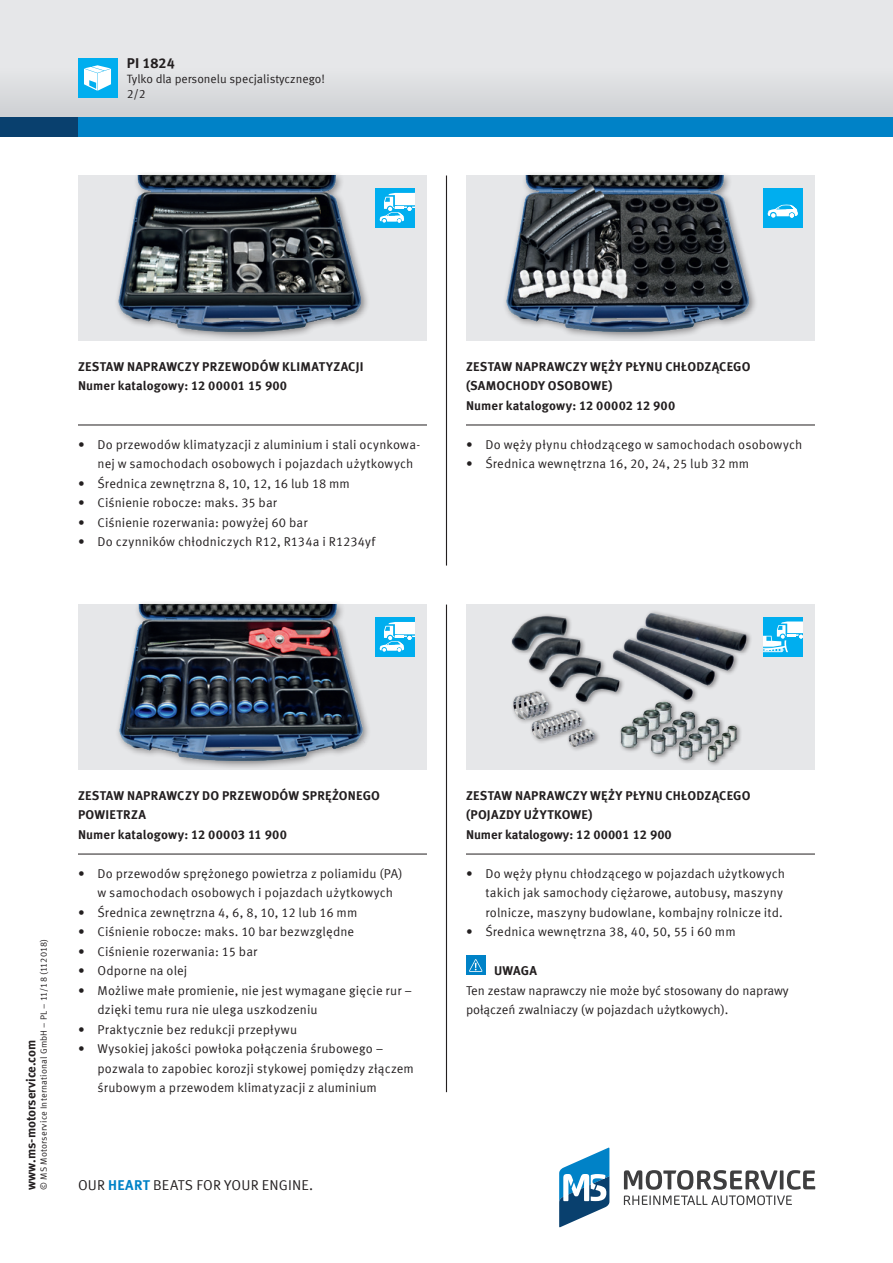
<style>
.page{position:relative;width:893px;height:1263px;background:#fff}
.page>*{position:absolute;margin:0;border:0;box-sizing:border-box;transform-origin:0 0}
.t1{font:14.25px "Meta Offc Pro Norm";letter-spacing:.01em;color:#231f20}
.t2{font:700 14.25px "Meta Offc Pro";letter-spacing:.005em;color:#231f20}
.t3{font:12.75px/19.5px "Meta Offc Pro Norm";letter-spacing:.01em;color:#231f20}
.t4{font:700 12.75px/19.5px "Meta Offc Pro";letter-spacing:.01em;color:#231f20}
.t5{font:12px "Meta Offc Pro Norm";color:#231f20}
.t6{font:9px "Meta Offc Pro Norm";letter-spacing:.02em;color:#231f20}
.s1{font-family:"Meta Offc Pro";font-weight:700;color:#0082c7}
</style>
<div class="page">
<svg style="left:559px;top:1147px;width:50px;height:80px"></svg>
<svg style="left:624px;top:1170px;width:191px;height:35px"></svg>
<div style="left:0;top:0;width:893px;height:127px;background:#e6e7e9"></div>
<div style="left:0;top:68px;width:893px;height:49px;background:#dadbde"></div>
<div style="left:0;top:117px;width:893px;height:19px;background:#09406e"></div>
<div style="left:78px;top:117px;width:815px;height:19px;background:#0082c7"></div>
<div style="left:78px;top:58px;width:39px;height:39px;background:#00aeef"></div>
<svg style="left:84px;top:65px;width:27px;height:26px"></svg>
<div style="left:466px;top:605px;width:349px;height:165px;background:#e6e7e9"></div>
<img style="left:511px;top:611px;width:240px;height:155px">
<div style="left:78px;top:605px;width:349px;height:165px;background:#e6e7e9"></div>
<div style="left:466px;top:176px;width:349px;height:165px;background:#e6e7e9"></div>
<div style="left:78px;top:176px;width:349px;height:165px;background:#e6e7e9"></div>
<div style="left:115px;top:599px;width:257px;height:171px;background:#231f20;opacity:.5"></div>
<img style="left:120px;top:605px;width:244px;height:155px">
<div style="left:502px;top:170px;width:256px;height:171px;background:#231f20;opacity:.5"></div>
<img style="left:506px;top:176px;width:243px;height:155px">
<div style="left:114px;top:170px;width:256px;height:171px;background:#231f20;opacity:.5"></div>
<img style="left:119px;top:176px;width:242px;height:155px">
<hr style="left:446px;top:175px;width:1px;height:390px;background:#231f20">
<hr style="left:446px;top:605px;width:1px;height:487px;background:#231f20">
<div style="left:763px;top:188px;width:39px;height:39px;background:#00aeef"></div>
<svg style="left:768px;top:205px;width:30px;height:13px"></svg>
<div style="left:375px;top:188px;width:39px;height:39px;background:#00aeef"></div>
<svg style="left:380px;top:193px;width:34px;height:30px"></svg>
<div style="left:763px;top:617px;width:39px;height:39px;background:#00aeef"></div>
<svg style="left:763px;top:621px;width:39px;height:31px"></svg>
<div style="left:375px;top:617px;width:39px;height:39px;background:#00aeef"></div>
<svg style="left:380px;top:622px;width:34px;height:30px"></svg>
<div style="left:466px;top:955px;width:19px;height:20px;background:#0082c7"></div>
<svg style="left:469px;top:959px;width:14px;height:13px"></svg>
<hr style="left:78px;top:425px;width:349px;height:1px;background:#231f20">
<hr style="left:466px;top:425px;width:349px;height:1px;background:#231f20">
<hr style="left:78px;top:854px;width:349px;height:1px;background:#231f20">
<hr style="left:466px;top:854px;width:349px;height:1px;background:#231f20">
<p class="t2" style="left:127px;top:52px;width:50px">PI 1824</p>
<p class="t5" style="left:127px;top:84px;width:20px">2/2</p>
<p class="t5" style="left:127px;top:70px;width:200px">Tylko dla personelu specjalistycznego!</p>
<p class="t4" style="left:78px;top:355px;width:287px">ZESTAW NAPRAWCZY PRZEWODÓW KLIMATYZACJI<br>Numer katalogowy: 12 00001 15 900</p>
<p class="t3" style="left:97px;top:433px;width:324px;text-indent:-19px">• Do przewodów klimatyzacji z aluminium i stali ocynkowa&shy;nej w samochodach osobowych i pojazdach użytkowych</p>
<p class="t3" style="left:78px;top:472px;width:273px">• Średnica zewnętrzna 8, 10, 12, 16 lub 18 mm</p>
<p class="t3" style="left:78px;top:492px;width:201px">• Ciśnienie robocze: maks. 35 bar</p>
<p class="t3" style="left:78px;top:511px;width:231px">• Ciśnienie rozerwania: powyżej 60 bar</p>
<p class="t3" style="left:78px;top:531px;width:299px">• Do czynników chłodniczych R12, R134a i R1234yf</p>
<p class="t4" style="left:466px;top:356px;width:286px">ZESTAW NAPRAWCZY WĘŻY PŁYNU CHŁODZĄCEGO (SAMOCHODY OSOBOWE)<br>Numer katalogowy: 12 00002 12 900</p>
<p class="t3" style="left:466px;top:434px;width:338px">• Do węży płynu chłodzącego w samochodach osobowych</p>
<p class="t3" style="left:466px;top:453px;width:285px">• Średnica wewnętrzna 16, 20, 24, 25 lub 32 mm</p>
<p class="t6" style="left:37px;top:1189px;width:253px;rotate:-90deg">© MS Motorservice International GmbH – PL – 11/18 (112018)</p>
<p class="t4" style="left:21px;top:1189px;width:151px;rotate:-90deg">www.ms-motorservice.com</p>
<p class="t4" style="left:78px;top:784px;width:303px">ZESTAW NAPRAWCZY DO PRZEWODÓW SPRĘŻONEGO<br>POWIETRZA<br>Numer katalogowy: 12 00003 11 900</p>
<p class="t3" style="left:97px;top:862px;width:307px;text-indent:-19px">• Do przewodów sprężonego powietrza z poliamidu (PA) w samochodach osobowych i pojazdach użytkowych</p>
<p class="t3" style="left:78px;top:901px;width:281px">• Średnica zewnętrzna 4, 6, 8, 10, 12 lub 16 mm</p>
<p class="t3" style="left:78px;top:921px;width:278px">• Ciśnienie robocze: maks. 10 bar bezwzględne</p>
<p class="t3" style="left:78px;top:940px;width:181px">• Ciśnienie rozerwania: 15 bar</p>
<p class="t3" style="left:78px;top:960px;width:111px">• Odporne na olej</p>
<p class="t3" style="left:97px;top:979px;width:316px;text-indent:-19px">• Możliwe małe promienie, nie jest wymagane gięcie rur – dzięki temu rura nie ulega uszkodzeniu</p>
<p class="t3" style="left:78px;top:1018px;width:221px">• Praktycznie bez redukcji przepływu</p>
<p class="t3" style="left:97px;top:1038px;width:318px;text-indent:-19px">• Wysokiej jakości powłoka połączenia śrubowego – pozwala to zapobiec korozji stykowej pomiędzy złączem śrubowym a przewodem klimatyzacji z aluminium</p>
<p class="t1" style="left:78px;top:1174px;width:237px">OUR <span class="s1">HEART</span> BEATS FOR YOUR ENGINE.</p>
<p class="t4" style="left:466px;top:784px;width:286px">ZESTAW NAPRAWCZY WĘŻY PŁYNU CHŁODZĄCEGO (POJAZDY UŻYTKOWE)<br>Numer katalogowy: 12 00001 12 900</p>
<p class="t3" style="left:485px;top:862px;width:301px;text-indent:-19px">• Do węży płynu chłodzącego w pojazdach użytkowych takich jak samochody ciężarowe, autobusy, maszyny rolnicze, maszyny budowlane, kombajny rolnicze itd.</p>
<p class="t3" style="left:466px;top:921px;width:271px">• Średnica wewnętrzna 38, 40, 50, 55 i 60 mm</p>
<p class="t4" style="left:494px;top:960px;width:44px">UWAGA</p>
<p class="t3" style="left:466px;top:980px;width:324px">Ten zestaw naprawczy nie może być stosowany do naprawy połączeń zwalniaczy (w pojazdach użytkowych).</p>
</div>
